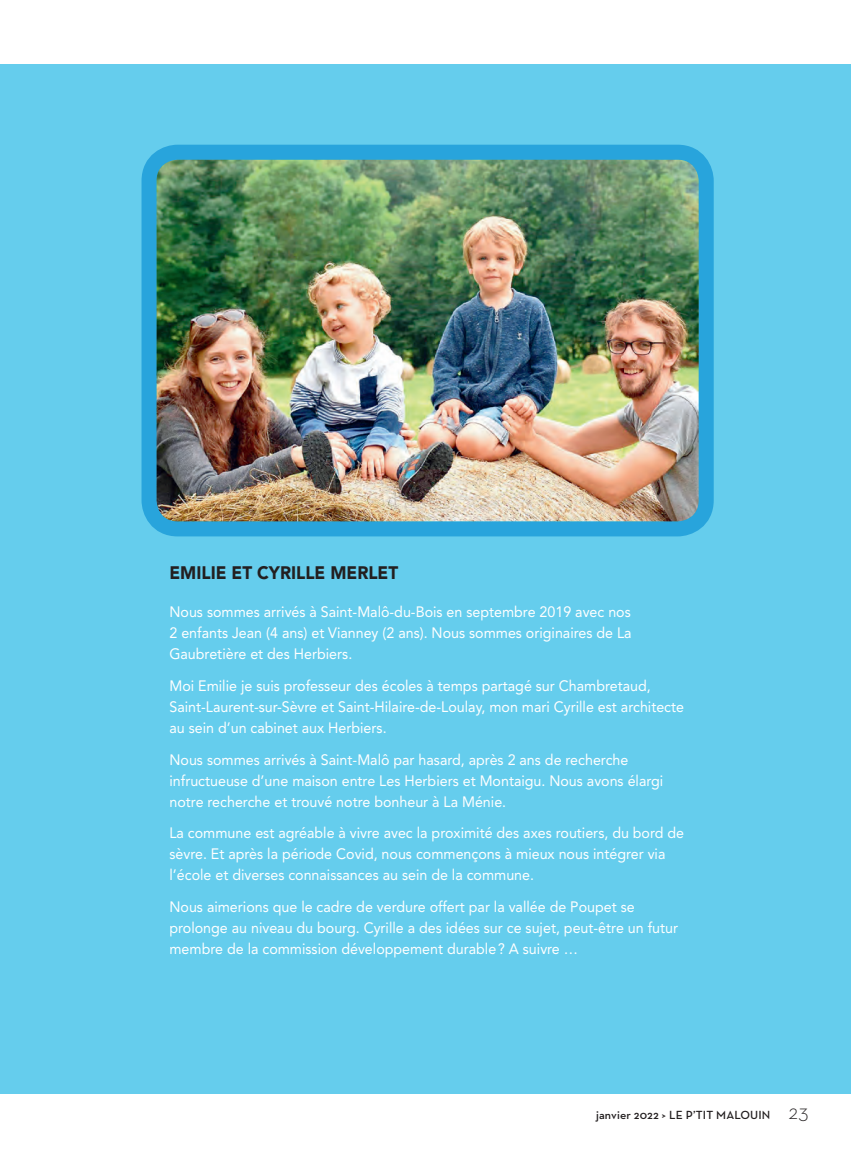
<style>
.page{position:relative;width:851px;height:1149px;background:#fff}
.page>*{position:absolute;margin:0;border:0;box-sizing:border-box;transform-origin:0 0}
.t1{font:900 18px "Avenir LT";color:#231f20;scale:.95 1}
.t2{font:15px/21px "Avenir LT Std";color:#fff;scale:.95 1}
.t3{font:600 12px "Neutra Text";letter-spacing:.01em;color:#231f20}
.s1{font-weight:300;font-size:21px}
</style>
<div class="page">
<div style="left:0;top:64px;width:850px;height:1029px;background:#65cded"></div>
<img style="left:157px;top:161px;width:540px;height:359px">
<div style="left:141px;top:145px;width:572px;height:391px;border:15px solid #65cded;border-radius:29px"></div>
<p class="t1" style="left:169px;top:562px;width:242px">EMILIE ET CYRILLE MERLET</p>
<p class="t2" style="left:169px;top:601px;width:488px;text-align:justify">Nous sommes arrivés à Saint-Malô-du-Bois en septembre 2019 avec nos 2 enfants Jean (4 ans) et Vianney (2 ans). Nous sommes originaires de La Gaubretière et des Herbiers.</p>
<p class="t2" style="left:169px;top:675px;width:543px">Moi Emilie je suis professeur des écoles à temps partagé sur Chambretaud,<br>Saint-Laurent-sur-Sèvre et Saint-Hilaire-de-Loulay, mon mari Cyrille est architecte au sein d’un cabinet aux Herbiers.</p>
<p class="t2" style="left:169px;top:748px;width:521px">Nous sommes arrivés à Saint-Malô par hasard, après 2 ans de recherche infructueuse d’une maison entre Les Herbiers et Montaigu. Nous avons élargi notre recherche et trouvé notre bonheur à La Ménie.</p>
<p class="t2" style="left:169px;top:822px;width:543px">La commune est agréable à vivre avec la proximité des axes routiers, du bord de sèvre. Et après la période Covid, nous commençons à mieux nous intégrer via l’école et diverses connaissances au sein de la commune.</p>
<p class="t2" style="left:169px;top:896px;width:537px">Nous aimerions que le cadre de verdure offert par la vallée de Poupet se prolonge au niveau du bourg. Cyrille a des idées sur ce sujet, peut-être un futur membre de la commission développement durable? A suivre …</p>
<p class="t3" style="left:596px;top:1107px;width:214px">janvier 2022 &gt; LE P’TIT MALOUIN <span class="s1">23</span></p>
</div>
